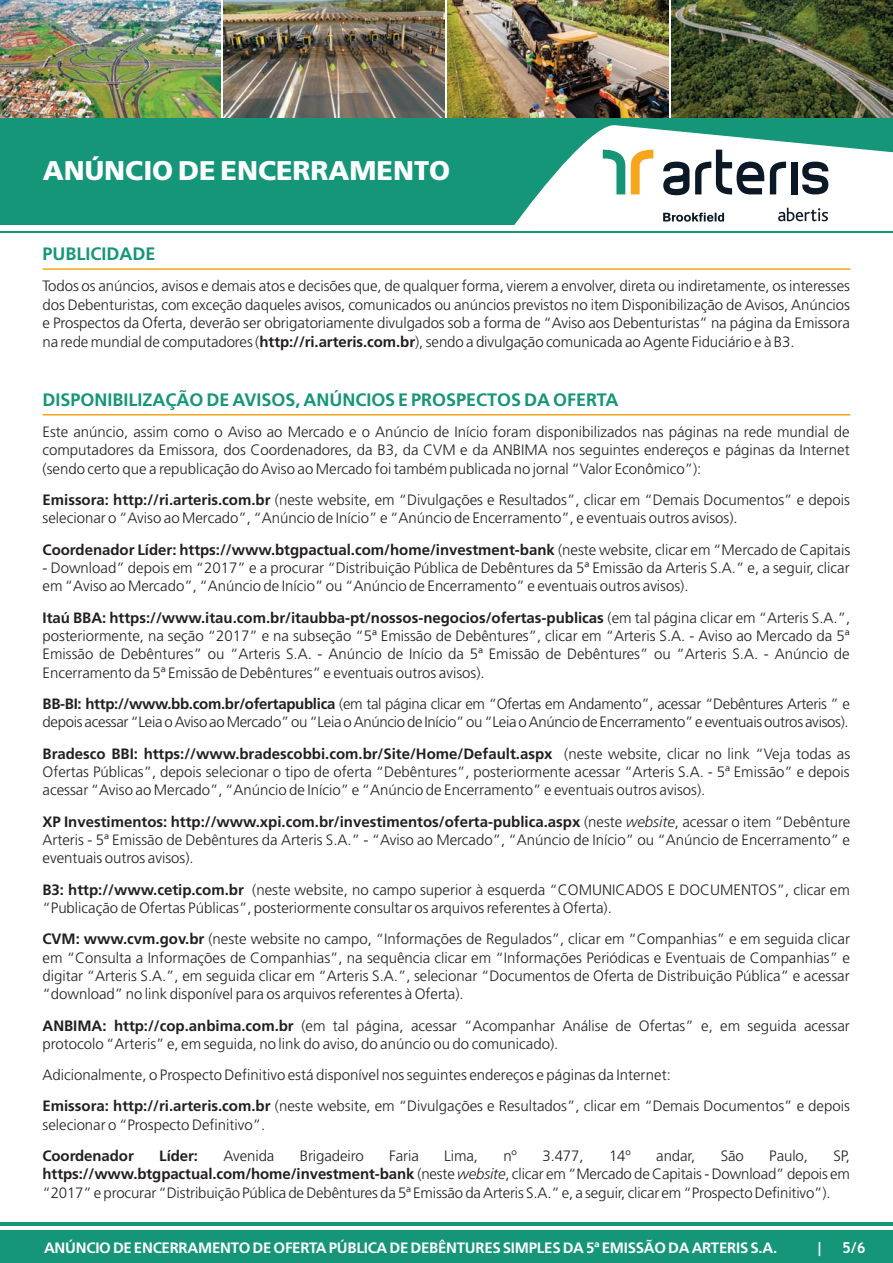
<style>
.page{position:relative;width:893px;height:1263px;background:#fff}
.page>*{position:absolute;margin:0;border:0;box-sizing:border-box;transform-origin:0 0}
.t1{font:900 27px "Frutiger";color:#fff}
.t2{font:700 18px "Frutiger";color:#159679}
.t3{font:300 15px/18.5px "Frutiger";color:#231f20;text-align:justify}
.t4{font:300 15px/18.5px "Frutiger";letter-spacing:-.02em;color:#231f20}
.t5{font:700 15px "Frutiger";color:#231f20}
.t6{font:700 15px "Frutiger";letter-spacing:-.015em;color:#fff}
.t7{font:700 15px "Trebuchet MS";color:#fff}
.s1{font-weight:700}
.s2{font-weight:300}
.s3{font-style:italic}
</style>
<div class="page">
<img style="left:671px;top:0;width:222px;height:118px">
<img style="left:448px;top:0;width:220px;height:118px">
<img style="left:223px;top:0;width:221px;height:118px">
<img style="left:0;top:0;width:221px;height:118px">
<div style="left:0;top:118px;width:893px;height:107px;background:#159679"></div>
<svg style="left:514px;top:125px;width:379px;height:100px"></svg>
<div style="left:0;top:1231px;width:893px;height:32px;background:#159679"></div>
<hr style="left:0;top:1222px;width:893px;height:3px;background:#159679">
<hr style="left:0;top:231px;width:892px;height:2px;background:#159679">
<hr style="left:43px;top:268px;width:807px;height:2px;background:#f5a61c">
<hr style="left:43px;top:414px;width:807px;height:1px;background:#f5a61c">
<h1 class="t1" style="left:43px;top:160px;width:409px">ANÚNCIO DE ENCERRAMENTO</h1>
<p class="t2" style="left:43px;top:247px;width:114px">PUBLICIDADE</p>
<p class="t3" style="left:43px;top:278px;width:809px">Todos os anúncios, avisos e demais atos e decisões que, de qualquer forma, vierem a envolver, direta ou indiretamente, os interesses dos Debenturistas, com exceção daqueles avisos, comunicados ou anúncios previstos no item Disponibilização de Avisos, Anúncios e Prospectos da Oferta, deverão ser obrigatoriamente divulgados sob a forma de “Aviso aos Debenturistas” na página da Emissora na rede mundial de computadores (<span class="s1">http://ri.arteris.com.br</span>), sendo a divulgação comunicada ao Agente Fiduciário e à B3.</p>
<p class="t2" style="left:43px;top:392px;width:577px">DISPONIBILIZAÇÃO DE AVISOS, ANÚNCIOS E PROSPECTOS DA OFERTA</p>
<p class="t3" style="left:43px;top:424px;width:809px">Este anúncio, assim como o Aviso ao Mercado e o Anúncio de Início foram disponibilizados nas páginas na rede mundial de computadores da Emissora, dos Coordenadores, da B3, da CVM e da ANBIMA nos seguintes endereços e páginas da Internet (sendo certo que a republicação do Aviso ao Mercado foi também publicada no jornal “Valor Econômico”):</p>
<p class="t3" style="left:43px;top:492px;width:809px"><span class="s1">Emissora: http://ri.arteris.com.br</span> (neste website, em “Divulgações e Resultados”, clicar em “Demais Documentos” e depois selecionar o “Aviso ao Mercado”, “Anúncio de Início” e “Anúncio de Encerramento”, e eventuais outros avisos).</p>
<p class="t5" style="left:43px;top:543px;width:809px">Coordenador Líder: https://www.btgpactual.com/home/investment-bank <span class="s2">(neste website, clicar em “Mercado de Capitais</span></p>
<p class="t3" style="left:43px;top:560px;width:809px">- Download” depois em “2017” e a procurar “Distribuição Pública de Debêntures da 5ª Emissão da Arteris S.A.” e, a seguir, clicar em “Aviso ao Mercado”, “Anúncio de Início” ou “Anúncio de Encerramento” e eventuais outros avisos).</p>
<p class="t3" style="left:43px;top:609px;width:809px"><span class="s1">Itaú BBA: https://www.itau.com.br/itaubba-pt/nossos-negocios/ofertas-publicas</span> (em tal página clicar em “Arteris S.A.”, posteriormente, na seção “2017” e na subseção “5ª Emissão de Debêntures”, clicar em “Arteris S.A. - Aviso ao Mercado da 5ª Emissão de Debêntures” ou “Arteris S.A. - Anúncio de Início da 5ª Emissão de Debêntures” ou “Arteris S.A. - Anúncio de Encerramento da 5ª Emissão de Debêntures” e eventuais outros avisos).</p>
<p class="t4" style="left:43px;top:696px;width:809px"><span class="s1">BB-BI: http://www.bb.com.br/ofertapublica</span> (em tal página clicar em “Ofertas em Andamento”, acessar “Debêntures Arteris ” e depois acessar “Leia o Aviso ao Mercado” ou “Leia o Anúncio de Início” ou “Leia o Anúncio de Encerramento” e eventuais outros avisos).</p>
<p class="t3" style="left:43px;top:745px;width:809px"><span class="s1">Bradesco BBI: https://www.bradescobbi.com.br/Site/Home/Default.aspx</span> (neste website, clicar no link “Veja todas as Ofertas Públicas”, depois selecionar o tipo de oferta “Debêntures”, posteriormente acessar “Arteris S.A. - 5ª Emissão” e depois acessar “Aviso ao Mercado”, “Anúncio de Início” e “Anúncio de Encerramento” e eventuais outros avisos).</p>
<p class="t3" style="left:43px;top:813px;width:809px"><span class="s1">XP Investimentos: http://www.xpi.com.br/investimentos/oferta-publica.aspx</span> (neste <span class="s3">website</span>, acessar o item “Debênture Arteris - 5ª Emissão de Debêntures da Arteris S.A.” - “Aviso ao Mercado”, “Anúncio de Início” ou “Anúncio de Encerramento” e eventuais outros avisos).</p>
<p class="t3" style="left:43px;top:881px;width:809px"><span class="s1">B3: http://www.cetip.com.br</span> (neste website, no campo superior à esquerda “COMUNICADOS E DOCUMENTOS”, clicar em “Publicação de Ofertas Públicas”, posteriormente consultar os arquivos referentes à Oferta).</p>
<p class="t3" style="left:43px;top:931px;width:809px"><span class="s1">CVM: www.cvm.gov.br</span> (neste website no campo, “Informações de Regulados”, clicar em “Companhias” e em seguida clicar em “Consulta a Informações de Companhias”, na sequência clicar em “Informações Periódicas e Eventuais de Companhias” e digitar “Arteris S.A.”, em seguida clicar em “Arteris S.A.”, selecionar “Documentos de Oferta de Distribuição Pública” e acessar “download” no link disponível para os arquivos referentes à Oferta).</p>
<p class="t3" style="left:43px;top:1017px;width:809px"><span class="s1">ANBIMA: http://cop.anbima.com.br</span> (em tal página, acessar “Acompanhar Análise de Ofertas” e, em seguida acessar protocolo “Arteris” e, em seguida, no link do aviso, do anúncio ou do comunicado).</p>
<p class="t3" style="left:43px;top:1060px;width:809px;line-height:31.2px">Adicionalmente, o Prospecto Definitivo está disponível nos seguintes endereços e páginas da Internet:<br><span class="s1">Emissora: http://ri.arteris.com.br</span> (neste website, em “Divulgações e Resultados”, clicar em “Demais Documentos” e depois</p>
<p class="t3" style="left:43px;top:1116px;width:224px">selecionar o “Prospecto Definitivo”.</p>
<p class="t5" style="left:43px;top:1150px;width:93px">Coordenador</p>
<p class="t5" style="left:159px;top:1150px;width:40px">Líder:</p>
<p class="t3" style="left:223px;top:1147px;width:52px">Avenida</p>
<p class="t3" style="left:300px;top:1147px;width:66px">Brigadeiro</p>
<p class="t3" style="left:389px;top:1147px;width:31px">Faria</p>
<p class="t3" style="left:444px;top:1147px;width:35px">Lima,</p>
<p class="t3" style="left:503px;top:1147px;width:15px">nº</p>
<p class="t3" style="left:542px;top:1147px;width:43px">3.477,</p>
<p class="t3" style="left:609px;top:1147px;width:23px">14º</p>
<p class="t3" style="left:656px;top:1147px;width:41px">andar,</p>
<p class="t3" style="left:721px;top:1147px;width:25px">São</p>
<p class="t3" style="left:769px;top:1147px;width:40px">Paulo,</p>
<p class="t3" style="left:43px;top:1147px;width:809px;text-indent:791px">SP, <span class="s1">https://www.btgpactual.com/home/investment-bank</span> (neste <span class="s3">website</span>, clicar em “Mercado de Capitais - Download” depois em “2017” e procurar “Distribuição Pública de Debêntures da 5ª Emissão da Arteris S.A.” e, a seguir, clicar em “Prospecto Definitivo”).</p>
<p class="t6" style="left:44px;top:1242px;width:735px">ANÚNCIO DE ENCERRAMENTO DE OFERTA PÚBLICA DE DEBÊNTURES SIMPLES DA 5ª EMISSÃO DA ARTERIS S.A.</p>
<p class="t7" style="left:815px;top:1239px;width:52px">| 5/6</p>
</div>
